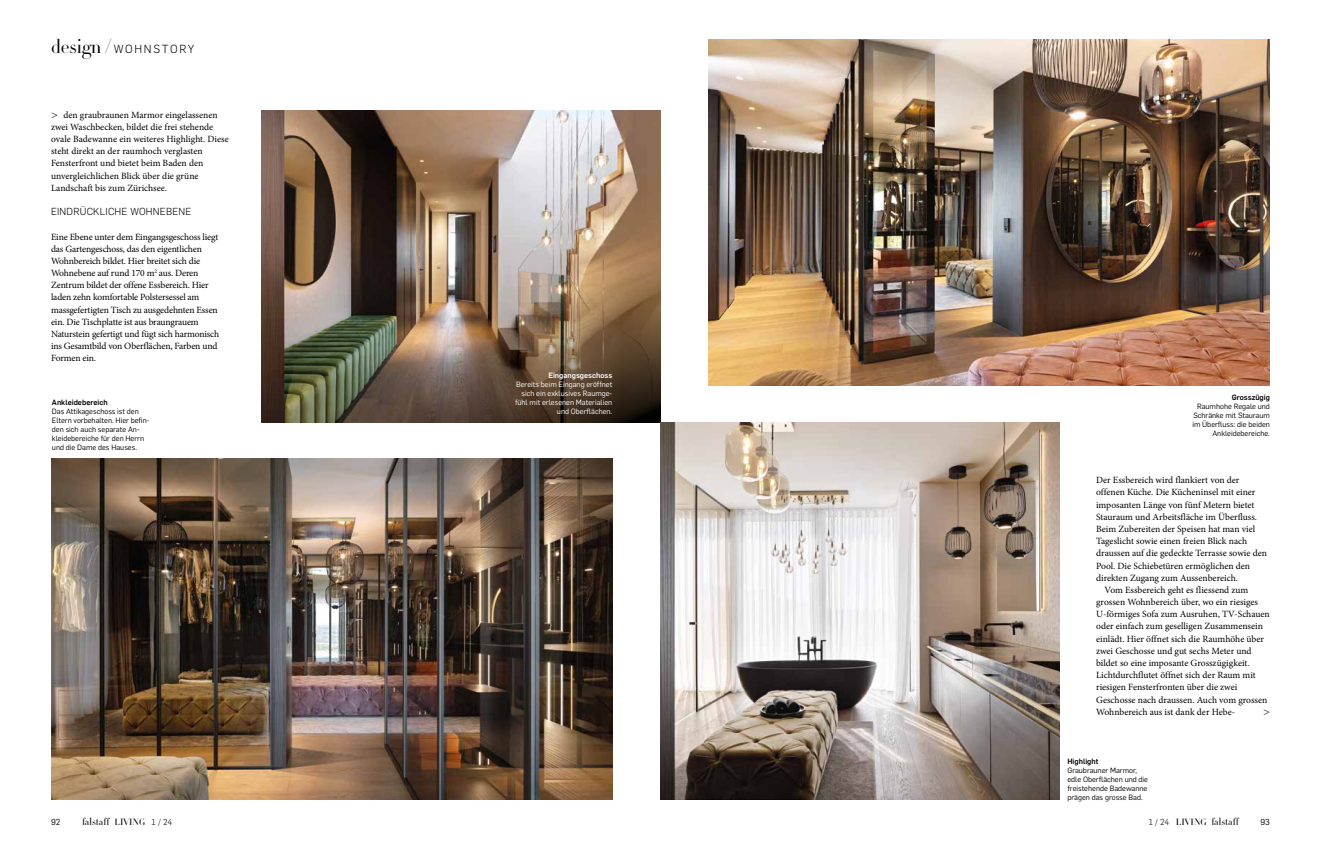
<style>
.page{position:relative;width:1321px;height:851px;background:#fff}
.page>*{position:absolute;margin:0;border:0;box-sizing:border-box;transform-origin:0 0}
.t1{font:300 12px "Flama";color:#000}
.t2{font:300 11.5px "Flama";letter-spacing:.14em;color:#000}
.t3{font:300 10px "HTF Didot L24";letter-spacing:.01em;color:#000}
.t4{font:300 10px "Flama";letter-spacing:.025em;color:#000}
.t5{font:9.6px/12.2px "Minion Pro";letter-spacing:-.005em;color:#000}
.t6{font:8.5px "Flama";color:#000}
.t7{font:7.5px/9px "Flama";color:#000}
.t8{font:7.5px/9px "Flama";color:#fff;text-align:right}
.t9{font:500 7.5px "Flama";color:#000}
.t10{font:500 7.5px "Flama";color:#fff}
.s1{font-family:"HTF Didot L24";font-size:19.2px}
.s2{font-size:9px}
.s3{font-family:"Flama";font-size:8.5px}
</style>
<div class="page">
<img style="left:262px;top:111px;width:398px;height:311px">
<img style="left:51px;top:459px;width:561px;height:340px">
<img style="left:709px;top:40px;width:561px;height:345px">
<img style="left:660px;top:422px;width:399px;height:377px">
<p class="t2" style="left:51px;top:41px;width:145px"><span class="s1">design/</span> WOHNSTORY</p>
<p class="t5" style="left:51px;top:109px;width:179px;text-indent:12px">den graubraunen Marmor eingelassenen zwei Waschbecken, bildet die frei stehende ovale Badewanne ein weiteres Highlight. Diese steht direkt an der raumhoch verglasten Fensterfront und bietet beim Baden den unvergleichlichen Blick über die grüne Landschaft bis zum Zürichsee.</p>
<p class="t4" style="left:51px;top:205px;width:142px">EINDRÜCKLICHE WOHNEBENE</p>
<p class="t5" style="left:51px;top:230px;width:170px">Eine Ebene unter dem Eingangsgeschoss liegt das Gartengeschoss, das den eigentlichen Wohnbereich bildet. Hier breitet sich die Wohnebene auf rund 170 m<sup>2</sup> aus. Deren Zentrum bildet der offene Essbereich. Hier laden zehn komfortable Polstersessel am massgefertigten Tisch zu ausgedehnten Essen ein. Die Tischplatte ist aus braungrauem Naturstein gefertigt und fügt sich harmonisch ins Gesamtbild von Oberflächen, Farben und Formen ein.</p>
<p class="t1" style="left:51px;top:106px;width:8px">&gt;</p>
<p class="t9" style="left:52px;top:397px;width:57px">Ankleidebereich</p>
<p class="t7" style="left:52px;top:406px;width:99px">Das Attikageschoss ist den<br>Eltern vorbehalten. Hier befin&shy;den sich auch separate An&shy;kleidebereiche für den Herrn und die Dame des Hauses.</p>
<p class="t10" style="left:548px;top:369px;width:65px">Eingangsgeschoss</p>
<p class="t8" style="left:515px;top:379px;width:99px">Bereits beim Eingang eröffnet sich ein exklusives Raumge&shy;fühl mit erlesenen Materialien und Oberflächen.</p>
<p class="t9" style="left:1232px;top:391px;width:40px">Grosszügig</p>
<p class="t7" style="left:1192px;top:401px;width:79px;text-align:right">Raumhohe Regale und<br>Schränke mit Stauraum im Überfluss: die beiden<br>Ankleidebereiche.</p>
<p class="t5" style="left:1096px;top:474px;width:145px">Der Essbereich wird flankiert von der</p>
<p class="t5" style="left:1096px;top:486px;width:161px">offenen Küche. Die Kücheninsel mit einer</p>
<p class="t5" style="left:1096px;top:498px;width:160px">imposanten Länge von fünf Metern bietet</p>
<p class="t5" style="left:1096px;top:510px;width:163px">Stauraum und Arbeitsfläche im Überfluss.</p>
<p class="t5" style="left:1096px;top:522px;width:161px">Beim Zubereiten der Speisen hat man viel</p>
<p class="t5" style="left:1096px;top:535px;width:153px">Tageslicht sowie einen freien Blick nach</p>
<p class="t5" style="left:1096px;top:547px;width:172px">draussen auf die gedeckte Terrasse sowie den</p>
<p class="t5" style="left:1096px;top:559px;width:156px">Pool. Die Schiebetüren ermöglichen den</p>
<p class="t5" style="left:1096px;top:571px;width:143px">direkten Zugang zum Aussenbereich.</p>
<p class="t5" style="left:1105px;top:583px;width:145px">Vom Essbereich geht es fliessend zum</p>
<p class="t5" style="left:1096px;top:596px;width:164px">grossen Wohnbereich über, wo ein riesiges</p>
<p class="t5" style="left:1096px;top:608px;width:175px">U-förmiges Sofa zum Ausruhen, TV-Schauen</p>
<p class="t5" style="left:1096px;top:620px;width:168px">oder einfach zum geselligen Zusammensein</p>
<p class="t5" style="left:1096px;top:632px;width:170px">einlädt. Hier öffnet sich die Raumhöhe über</p>
<p class="t5" style="left:1096px;top:644px;width:157px">zwei Geschosse und gut sechs Meter und</p>
<p class="t5" style="left:1096px;top:656px;width:155px">bildet so eine imposante Grosszügigkeit.</p>
<p class="t5" style="left:1096px;top:669px;width:161px">Lichtdurchflutet öffnet sich der Raum mit</p>
<p class="t5" style="left:1096px;top:681px;width:143px">riesigen Fensterfronten über die zwei</p>
<p class="t5" style="left:1096px;top:693px;width:173px">Geschosse nach draussen. Auch vom grossen</p>
<p class="t5" style="left:1096px;top:705px;width:141px">Wohnbereich aus ist dank der Hebe-</p>
<p class="t1" style="left:1263px;top:703px;width:8px">&gt;</p>
<p class="t9" style="left:1067px;top:755px;width:32px">Highlight</p>
<p class="t7" style="left:1067px;top:765px;width:82px">Graubrauner Marmor, edle Oberflächen und die freistehende Badewanne prägen das grosse Bad.</p>
<p class="t6" style="left:51px;top:816px;width:11px">92</p>
<p class="t3" style="left:82px;top:814px;width:92px">falstaff <span class="s2">LIVING</span> <span class="s3">1 / 24</span></p>
<p class="t3" style="left:1149px;top:814px;width:92px"><span class="s3">1 / 24</span> <span class="s2">LIVING</span> falstaff</p>
<p class="t6" style="left:1260px;top:816px;width:11px">93</p>
</div>
